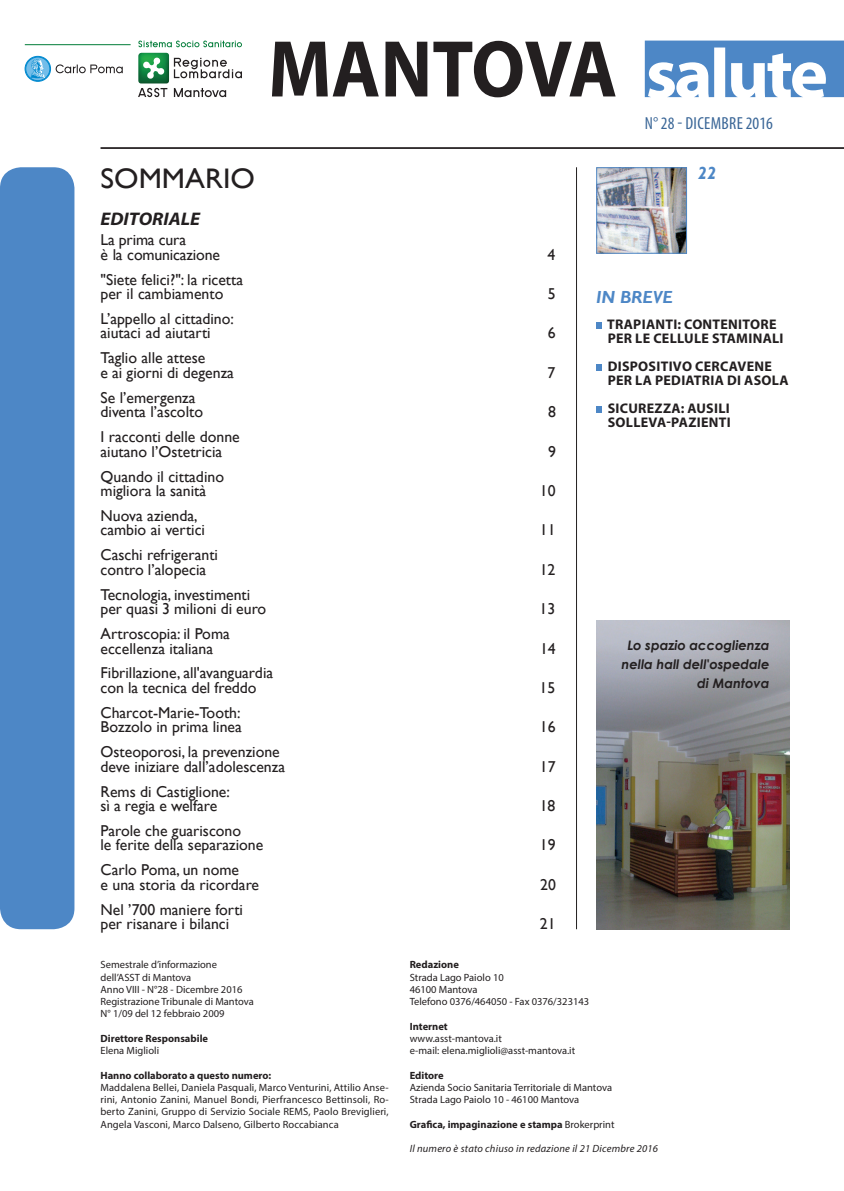
<style>
.page{position:relative;width:844px;height:1191px;background:#fff}
.page>*{position:absolute;margin:0;border:0;box-sizing:border-box;transform-origin:0 0}
.t1{font:28.18px "Gill Sans";color:#231f20;scale:1.05 1}
.t2{font:italic 700 18.2px "Myriad Pro";color:#231f20;scale:1.05 1}
.t3{font:condensed 17.5px "Myriad Pro";letter-spacing:.02em;color:#3a6697}
.t4{font:italic 700 17.5px "Gill Sans";color:#4d87c6}
.t5{font:15.75px/14.5px "Gill Sans";color:#231f20}
.t6{font:700 14px/14px "Myriad Pro";letter-spacing:.02em;color:#231f20}
.t7{font:italic 700 13.12px/19.2px "Century Gothic";color:#231f20;text-align:right}
.t8{font:10.5px/12.2px "Myriad Pro";color:#231f20}
.t9{font:700 10.5px "Myriad Pro";color:#231f20}
.t10{font:italic 10.5px "Myriad Pro";letter-spacing:.02em;color:#231f20}
.s1{font-weight:400}
</style>
<div class="page">
<hr style="left:100px;top:147px;width:743px;height:2px;background:#231f20">
<hr style="left:576px;top:167px;width:1px;height:762px;background:#231f20">
<div style="left:0;top:167px;width:74px;height:762px;background:#4d87c6;border-radius:21px"></div>
<svg style="left:272px;top:41px;width:343px;height:56px"></svg>
<svg style="left:644px;top:41px;width:199px;height:56px"></svg>
<img style="left:598px;top:169px;width:86px;height:83px">
<div style="left:596px;top:167px;width:90px;height:87px;border:1px solid #4d87c6"></div>
<div style="left:596px;top:322px;width:6px;height:7px;background:#4d87c6"></div>
<svg style="left:596px;top:364px;width:6px;height:6px"></svg>
<svg style="left:596px;top:406px;width:6px;height:6px"></svg>
<img style="left:138px;top:53px;width:31px;height:30px">
<svg style="left:143px;top:57px;width:22px;height:22px"></svg>
<svg style="left:174px;top:58px;width:68px;height:20px"></svg>
<svg style="left:138px;top:88px;width:29px;height:9px"></svg>
<svg style="left:174px;top:88px;width:52px;height:9px"></svg>
<svg style="left:138px;top:41px;width:104px;height:6px"></svg>
<hr style="left:25px;top:44px;width:106px;height:1px;background:#007c38">
<svg style="left:56px;top:64px;width:67px;height:9px"></svg>
<svg style="left:25px;top:57px;width:25px;height:24px"></svg>
<div style="left:25px;top:56px;width:26px;height:26px;border:1px solid #0089cf;border-radius:50%"></div>
<div style="left:26px;top:57px;width:24px;height:24px;border:1px solid #0089cf;border-radius:50%"></div>
<svg style="left:30px;top:59px;width:15px;height:19px"></svg>
<img style="left:596px;top:621px;width:193px;height:308px">
<h1 class="t1" style="left:100px;top:162px;width:148px">SOMMARIO</h1>
<p class="t2" style="left:100px;top:207px;width:96px">EDITORIALE</p>
<p class="t5" style="left:100px;top:233px;width:121px">La prima cura<br>è la comunicazione</p>
<p class="t5" style="left:100px;top:272px;width:144px">"Siete felici?": la ricetta per il cambiamento</p>
<p class="t5" style="left:100px;top:312px;width:135px">L’appello al cittadino: aiutaci ad aiutarti</p>
<p class="t5" style="left:100px;top:351px;width:135px">Taglio alle attese<br>e ai giorni di degenza</p>
<p class="t5" style="left:100px;top:390px;width:104px">Se l’emergenza diventa l’ascolto</p>
<p class="t5" style="left:100px;top:430px;width:141px">I racconti delle donne aiutano l’Ostetricia</p>
<p class="t5" style="left:100px;top:469px;width:125px">Quando il cittadino migliora la sanità</p>
<p class="t5" style="left:100px;top:508px;width:106px">Nuova azienda, cambio ai vertici</p>
<p class="t5" style="left:100px;top:548px;width:119px">Caschi refrigeranti contro l’alopecia</p>
<p class="t5" style="left:100px;top:587px;width:167px">Tecnologia, investimenti per quasi 3 milioni di euro</p>
<p class="t5" style="left:100px;top:627px;width:131px">Artroscopia: il Poma eccellenza italiana</p>
<p class="t5" style="left:100px;top:666px;width:174px">Fibrillazione, all'avanguardia con la tecnica del freddo</p>
<p class="t5" style="left:100px;top:705px;width:143px">Charcot-Marie-Tooth:<br>Bozzolo in prima linea</p>
<p class="t5" style="left:100px;top:745px;width:186px">Osteoporosi, la prevenzione deve iniziare dall’adolescenza</p>
<p class="t5" style="left:100px;top:784px;width:131px">Rems di Castiglione: sì a regia e welfare</p>
<p class="t5" style="left:100px;top:823px;width:164px">Parole che guariscono<br>le ferite della separazione</p>
<p class="t5" style="left:100px;top:863px;width:160px">Carlo Poma, un nome<br>e una storia da ricordare</p>
<p class="t5" style="left:100px;top:902px;width:144px">Nel ’700 maniere forti per risanare i bilanci</p>
<p class="t8" style="left:100px;top:958px;width:155px">Semestrale d’informazione dell’ASST di Mantova<br>Anno VIII - N°28 - Dicembre 2016<br>Registrazione Tribunale di Mantova<br>N° 1/09 del 12 febbraio 2009</p>
<p class="t9" style="left:100px;top:1031px;width:109px">Direttore Responsabile</p>
<p class="t8" style="left:100px;top:1044px;width:60px">Elena Miglioli</p>
<p class="t9" style="left:100px;top:1068px;width:172px">Hanno collaborato a questo numero:</p>
<p class="t8" style="left:100px;top:1081px;width:289px;text-align:justify">Maddalena Bellei, Daniela Pasquali, Marco Venturini, Attilio Anse&shy;rini, Antonio Zanini, Manuel Bondi, Pierfrancesco Bettinsoli, Ro&shy;berto Zanini, Gruppo di Servizio Sociale REMS, Paolo Breviglieri, Angela Vasconi, Marco Dalseno, Gilberto Roccabianca</p>
<p class="t3" style="left:644px;top:112px;width:129px">N° 28 - DICEMBRE 2016</p>
<p class="t5" style="left:547px;top:247px;width:9px">4</p>
<p class="t5" style="left:547px;top:287px;width:9px">5</p>
<p class="t5" style="left:547px;top:326px;width:9px">6</p>
<p class="t5" style="left:547px;top:365px;width:9px">7</p>
<p class="t5" style="left:548px;top:405px;width:9px">8</p>
<p class="t5" style="left:548px;top:444px;width:9px">9</p>
<p class="t5" style="left:539px;top:483px;width:17px">10</p>
<p class="t5" style="left:539px;top:523px;width:17px">11</p>
<p class="t5" style="left:539px;top:562px;width:17px">12</p>
<p class="t5" style="left:539px;top:602px;width:17px">13</p>
<p class="t5" style="left:540px;top:641px;width:17px">14</p>
<p class="t5" style="left:539px;top:680px;width:17px">15</p>
<p class="t5" style="left:539px;top:720px;width:17px">16</p>
<p class="t5" style="left:539px;top:759px;width:17px">17</p>
<p class="t5" style="left:539px;top:798px;width:17px">18</p>
<p class="t5" style="left:539px;top:838px;width:17px">19</p>
<p class="t5" style="left:540px;top:877px;width:17px">20</p>
<p class="t5" style="left:539px;top:917px;width:17px">21</p>
<p class="t4" style="left:697px;top:163px;width:20px">22</p>
<p class="t4" style="left:596px;top:287px;width:78px">IN BREVE</p>
<p class="t6" style="left:607px;top:317px;width:178px">TRAPIANTI: CONTENITORE<br>PER LE CELLULE STAMINALI</p>
<p class="t6" style="left:607px;top:359px;width:182px">DISPOSITIVO CERCAVENE<br>PER LA PEDIATRIA DI ASOLA</p>
<p class="t6" style="left:607px;top:401px;width:124px">SICUREZZA: AUSILI<br>SOLLEVA-PAZIENTI</p>
<p class="t7" style="left:621px;top:635px;width:149px">Lo spazio accoglienza nella hall dell'ospedale di Mantova</p>
<p class="t9" style="left:409px;top:958px;width:51px">Redazione</p>
<p class="t8" style="left:409px;top:970px;width:181px">Strada Lago Paiolo 10<br>46100 Mantova<br>Telefono 0376/464050 - Fax 0376/323143</p>
<p class="t9" style="left:409px;top:1019px;width:39px">Internet</p>
<p class="t8" style="left:409px;top:1032px;width:167px">www.asst-mantova.it<br>e-mail: elena.miglioli@asst-mantova.it</p>
<p class="t9" style="left:409px;top:1068px;width:36px">Editore</p>
<p class="t8" style="left:409px;top:1081px;width:204px">Azienda Socio Sanitaria Territoriale di Mantova<br>Strada Lago Paiolo 10 - 46100 Mantova</p>
<p class="t9" style="left:409px;top:1117px;width:206px">Grafica, impaginazione e stampa <span class="s1">Brokerprint</span></p>
<p class="t10" style="left:409px;top:1142px;width:250px">Il numero è stato chiuso in redazione il 21 Dicembre 2016</p>
</div>
